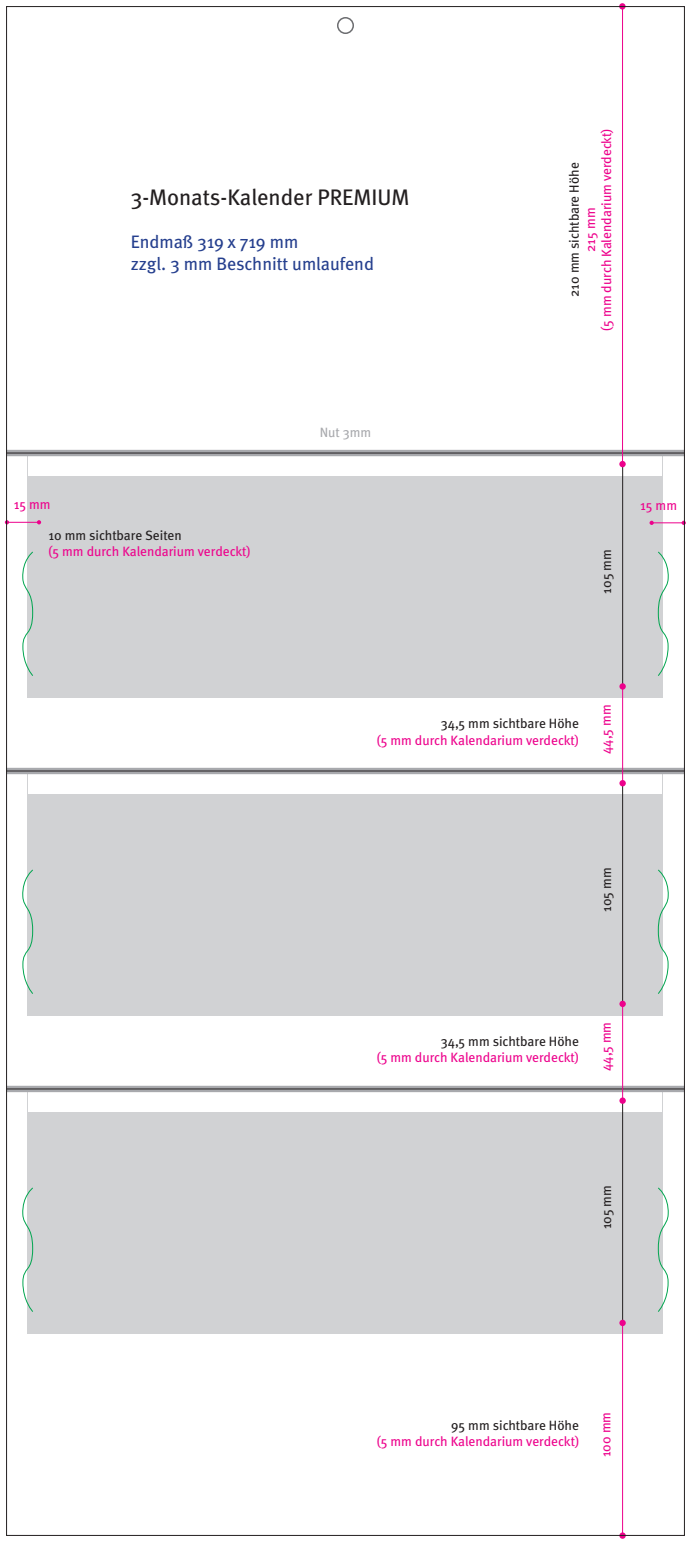
<style>
.page{position:relative;width:691px;height:1542px;background:#fff}
.page>*{position:absolute;margin:0;border:0;box-sizing:border-box;transform-origin:0 0}
.t1{font:22.5px "Meta";color:#231f20}
.t2{font:18px "Meta";color:#253f8e}
.t3{font:13.5px "Meta";color:#ed028c}
.t4{font:13.5px "Meta";color:#231f20}
.t5{font:13.5px "Meta";color:#a8a9ad}
</style>
<div class="page">
<div style="left:28px;top:453px;width:635px;height:244px;background:#d1d2d4"></div>
<div style="left:29px;top:455px;width:633px;height:21px;background:#fff"></div>
<div style="left:28px;top:771px;width:635px;height:244px;background:#d1d2d4"></div>
<div style="left:29px;top:772px;width:633px;height:21px;background:#fff"></div>
<div style="left:28px;top:1089px;width:635px;height:244px;background:#d1d2d4"></div>
<div style="left:29px;top:1090px;width:633px;height:21px;background:#fff"></div>
<svg style="left:22px;top:1187px;width:11px;height:124px"></svg>
<svg style="left:658px;top:1187px;width:11px;height:124px"></svg>
<svg style="left:22px;top:869px;width:11px;height:124px"></svg>
<svg style="left:658px;top:869px;width:11px;height:124px"></svg>
<svg style="left:22px;top:552px;width:11px;height:124px"></svg>
<svg style="left:658px;top:552px;width:11px;height:124px"></svg>
<hr style="left:622px;top:1101px;width:1px;height:222px;background:#231f20">
<hr style="left:622px;top:782px;width:1px;height:223px;background:#231f20">
<hr style="left:622px;top:463px;width:1px;height:224px;background:#231f20">
<svg style="left:8px;top:450px;width:675px;height:6px;background:#999a9d"></svg>
<svg style="left:8px;top:767px;width:675px;height:7px;background:#a8a8ac"></svg>
<svg style="left:8px;top:1085px;width:675px;height:7px;background:#a8a9ac"></svg>
<hr style="left:6px;top:452px;width:679px;height:1px;background:#231f20">
<hr style="left:6px;top:770px;width:679px;height:1px;background:#231f20">
<hr style="left:6px;top:1088px;width:679px;height:1px;background:#231f20">
<div style="left:619px;top:683px;width:7px;height:6px;background:#ed028c;border-radius:50%"></div>
<div style="left:619px;top:1319px;width:7px;height:7px;background:#ed028c;border-radius:50%"></div>
<div style="left:619px;top:780px;width:7px;height:6px;background:#ed028c;border-radius:50%"></div>
<svg style="left:619px;top:1532px;width:7px;height:6px"></svg>
<hr style="left:6px;top:522px;width:33px;height:1px;background:#ed028c">
<hr style="left:651px;top:522px;width:32px;height:1px;background:#ed028c">
<svg style="left:649px;top:520px;width:5px;height:5px"></svg>
<svg style="left:37px;top:520px;width:4px;height:4px"></svg>
<hr style="left:622px;top:6px;width:1px;height:458px;background:#ed028c">
<hr style="left:622px;top:687px;width:1px;height:95px;background:#ed028c">
<div style="left:619px;top:1000px;width:7px;height:7px;background:#ed028c;border-radius:50%"></div>
<div style="left:619px;top:1097px;width:7px;height:6px;background:#ed028c;border-radius:50%"></div>
<hr style="left:622px;top:1004px;width:1px;height:96px;background:#ed028c">
<hr style="left:622px;top:1323px;width:1px;height:212px;background:#ed028c">
<div style="left:337px;top:17px;width:17px;height:17px;border:2px solid #6c6d70;border-radius:50%"></div>
<div style="left:619px;top:461px;width:7px;height:6px;background:#ed028c;border-radius:50%"></div>
<svg style="left:619px;top:3px;width:7px;height:7px"></svg>
<p class="t1" style="left:131px;top:184px;width:280px">3-Monats-Kalender PREMIUM</p>
<p class="t2" style="left:131px;top:231px;width:169px">Endmaß 319 x 719 mm</p>
<p class="t2" style="left:131px;top:253px;width:245px">zzgl. 3 mm Beschnitt umlaufend</p>
<p class="t5" style="left:320px;top:424px;width:53px">Nut 3mm</p>
<p class="t4" style="left:566px;top:297px;width:136px;rotate:-90deg">210 mm sichtbare Höhe</p>
<p class="t3" style="left:599px;top:331px;width:204px;rotate:-90deg">(5 mm durch Kalendarium verdeckt)</p>
<p class="t3" style="left:582px;top:252px;width:46px;rotate:-90deg">215 mm</p>
<p class="t3" style="left:14px;top:497px;width:38px">15 mm</p>
<p class="t3" style="left:640px;top:498px;width:38px">15 mm</p>
<p class="t4" style="left:48px;top:527px;width:135px">10 mm sichtbare Seiten</p>
<p class="t3" style="left:48px;top:544px;width:204px">(5 mm durch Kalendarium verdeckt)</p>
<p class="t4" style="left:599px;top:593px;width:46px;rotate:-90deg">105 mm</p>
<p class="t4" style="left:441px;top:716px;width:140px">34,5 mm sichtbare Höhe</p>
<p class="t3" style="left:377px;top:732px;width:204px">(5 mm durch Kalendarium verdeckt)</p>
<p class="t3" style="left:598px;top:754px;width:51px;rotate:-90deg">44,5 mm</p>
<p class="t4" style="left:599px;top:912px;width:46px;rotate:-90deg">105 mm</p>
<p class="t4" style="left:441px;top:1033px;width:140px">34,5 mm sichtbare Höhe</p>
<p class="t3" style="left:377px;top:1049px;width:204px">(5 mm durch Kalendarium verdeckt)</p>
<p class="t3" style="left:598px;top:1071px;width:51px;rotate:-90deg">44,5 mm</p>
<p class="t4" style="left:599px;top:1229px;width:46px;rotate:-90deg">105 mm</p>
<p class="t4" style="left:451px;top:1416px;width:129px">95 mm sichtbare Höhe</p>
<p class="t3" style="left:377px;top:1433px;width:204px">(5 mm durch Kalendarium verdeckt)</p>
<p class="t3" style="left:598px;top:1457px;width:47px;rotate:-90deg">100 mm</p>
</div>
